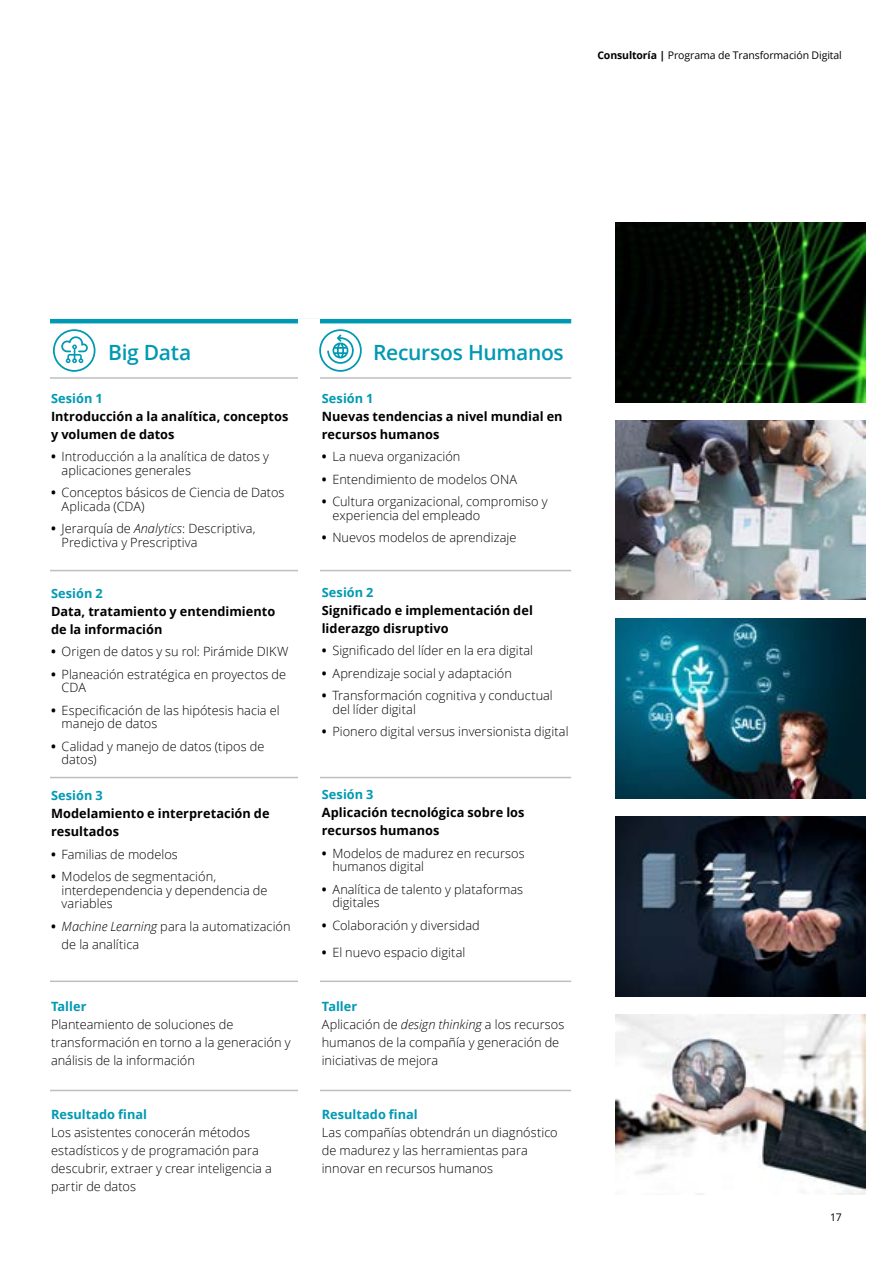
<style>
.page{position:relative;width:893px;height:1263px;background:#fff}
.page>*{position:absolute;margin:0;border:0;box-sizing:border-box;transform-origin:0 0}
.t1{font:600 21px "Open Sans";letter-spacing:-.015em;color:#0099b3}
.t2{font:300 12.75px/13.5px "Open Sans";letter-spacing:.005em;color:#000}
.t3{font:700 12.75px/18px "Open Sans";color:#000}
.t4{font:700 12.75px "Open Sans";letter-spacing:.005em;color:#0099b3}
.t5{font:10.5px "Open Sans";letter-spacing:-.01em;color:#000}
.s1{font-weight:700}
.s2{font-style:italic}
.s3{font-weight:700;color:#0099b3}
</style>
<div class="page">
<img style="left:616px;top:618px;width:249px;height:180px">
<hr style="left:0;top:319px;width:571px;height:4px;background:#0099b3">
<hr style="left:0;top:377px;width:571px;height:2px;background:#bec0c0">
<hr style="left:0;top:570px;width:571px;height:1px;background:#bec0c0">
<hr style="left:0;top:777px;width:571px;height:1px;background:#bec0c0">
<hr style="left:0;top:980px;width:571px;height:2px;background:#bec0c0">
<hr style="left:0;top:1090px;width:571px;height:1px;background:#bec0c0">
<div style="left:0;top:303px;width:50px;height:918px;background:#fff"></div>
<div style="left:298px;top:319px;width:21px;height:902px;background:#fff"></div>
<svg style="left:53px;top:329px;width:42px;height:43px"></svg>
<svg style="left:319px;top:329px;width:43px;height:43px"></svg>
<img style="left:616px;top:420px;width:249px;height:180px">
<img style="left:616px;top:222px;width:249px;height:180px">
<img style="left:616px;top:816px;width:249px;height:180px">
<img style="left:616px;top:1014px;width:249px;height:180px">
<p class="t5" style="left:597px;top:48px;width:246px"><span class="s1">Consultoría |</span> Programa de Transformación Digital</p>
<h1 class="t1" style="left:108px;top:337px;width:85px">Big Data</h1>
<h1 class="t1" style="left:373px;top:337px;width:192px">Recursos Humanos</h1>
<p class="t4" style="left:51px;top:389px;width:53px">Sesión 1</p>
<p class="t3" style="left:51px;top:407px;width:239px">Introducción a la analítica, conceptos y volumen de datos</p>
<p class="t2" style="left:62px;top:450px;width:209px;text-indent:-11px"><span class="s1">•</span> Introducción a la analítica de datos y aplicaciones generales</p>
<p class="t2" style="left:62px;top:486px;width:224px;text-indent:-11px"><span class="s1">•</span> Conceptos básicos de Ciencia de Datos<br>Aplicada (CDA)</p>
<p class="t2" style="left:62px;top:522px;width:195px;text-indent:-11px"><span class="s1">•</span> Jerarquía de <span class="s2">Analytics</span>: Descriptiva,<br>Predictiva y Prescriptiva</p>
<p class="t4" style="left:51px;top:584px;width:53px">Sesión 2</p>
<p class="t3" style="left:51px;top:602px;width:226px">Data, tratamiento y entendimiento de la información</p>
<p class="t2" style="left:51px;top:645px;width:239px"><span class="s1">•</span> Origen de datos y su rol: Pirámide DIKW</p>
<p class="t2" style="left:62px;top:667px;width:226px;text-indent:-11px"><span class="s1">•</span> Planeación estratégica en proyectos de<br>CDA</p>
<p class="t2" style="left:62px;top:703px;width:220px;text-indent:-11px"><span class="s1">•</span> Especificación de las hipótesis hacia el manejo de datos</p>
<p class="t2" style="left:62px;top:739px;width:204px;text-indent:-11px"><span class="s1">•</span> Calidad y manejo de datos (tipos de datos)</p>
<p class="t4" style="left:51px;top:787px;width:53px">Sesión 3</p>
<p class="t3" style="left:51px;top:804px;width:220px">Modelamiento e interpretación de resultados</p>
<p class="t2" style="left:51px;top:847px;width:128px"><span class="s1">•</span> Familias de modelos</p>
<p class="t2" style="left:62px;top:870px;width:207px;text-indent:-11px"><span class="s1">•</span> Modelos de segmentación, interdependencia y dependencia de variables</p>
<p class="t2" style="left:62px;top:917px;width:230px;line-height:18px;text-indent:-11px"><span class="s1">•</span> <span class="s2">Machine Learning</span> para la automatización de la analítica</p>
<p class="t4" style="left:322px;top:389px;width:53px">Sesión 1</p>
<p class="t3" style="left:322px;top:407px;width:242px">Nuevas tendencias a nivel mundial en recursos humanos</p>
<p class="t2" style="left:322px;top:450px;width:140px"><span class="s1">•</span> La nueva organización</p>
<p class="t2" style="left:322px;top:472px;width:197px"><span class="s1">•</span> Entendimiento de modelos ONA</p>
<p class="t2" style="left:332px;top:495px;width:217px;text-indent:-11px"><span class="s1">•</span> Cultura organizacional, compromiso y experiencia del empleado</p>
<p class="t2" style="left:322px;top:531px;width:196px"><span class="s1">•</span> Nuevos modelos de aprendizaje</p>
<p class="t4" style="left:322px;top:583px;width:53px">Sesión 2</p>
<p class="t3" style="left:322px;top:600px;width:213px">Significado e implementación del liderazgo disruptivo</p>
<p class="t2" style="left:322px;top:643px;width:213px"><span class="s1">•</span> Significado del líder en la era digital</p>
<p class="t2" style="left:322px;top:666px;width:192px"><span class="s1">•</span> Aprendizaje social y adaptación</p>
<p class="t2" style="left:332px;top:688px;width:222px;text-indent:-11px"><span class="s1">•</span> Transformación cognitiva y conductual del líder digital</p>
<p class="t2" style="left:322px;top:724px;width:248px"><span class="s1">•</span> Pionero digital versus inversionista digital</p>
<p class="t4" style="left:322px;top:785px;width:53px">Sesión 3</p>
<p class="t3" style="left:322px;top:803px;width:204px">Aplicación tecnológica sobre los recursos humanos</p>
<p class="t2" style="left:332px;top:846px;width:194px;text-indent:-11px"><span class="s1">•</span> Modelos de madurez en recursos humanos digital</p>
<p class="t2" style="left:332px;top:882px;width:192px;text-indent:-11px"><span class="s1">•</span> Analítica de talento y plataformas digitales</p>
<p class="t2" style="left:322px;top:918px;width:160px"><span class="s1">•</span> Colaboración y diversidad</p>
<p class="t2" style="left:322px;top:945px;width:145px"><span class="s1">•</span> El nuevo espacio digital</p>
<p class="t4" style="left:51px;top:997px;width:37px">Taller</p>
<p class="t2" style="left:51px;top:1014px;width:241px;line-height:18px">Planteamiento de soluciones de transformación en torno a la generación y análisis de la información</p>
<p class="t2" style="left:322px;top:997px;width:244px;line-height:18px"><span class="s3">Taller<br></span>Aplicación de <span class="s2">design thinking</span> a los recursos humanos de la compañía y generación de iniciativas de mejora</p>
<p class="t4" style="left:51px;top:1105px;width:98px">Resultado final</p>
<p class="t2" style="left:51px;top:1122px;width:222px;line-height:18px">Los asistentes conocerán métodos estadísticos y de programación para descubrir, extraer y crear inteligencia a partir de datos</p>
<p class="t4" style="left:322px;top:1105px;width:98px">Resultado final</p>
<p class="t2" style="left:322px;top:1123px;width:238px;line-height:18px">Las compañías obtendrán un diagnóstico de madurez y las herramientas para innovar en recursos humanos</p>
<p class="t5" style="left:830px;top:1210px;width:13px">17</p>
</div>
